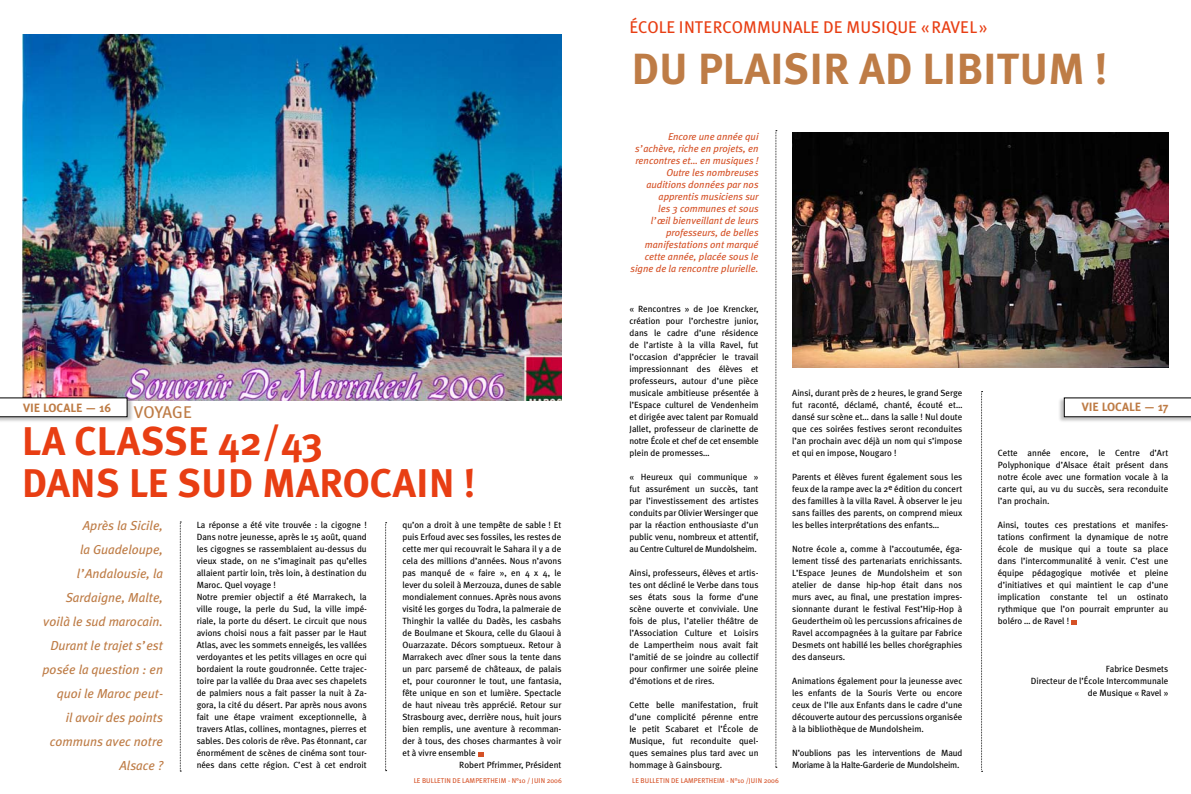
<style>
.page{position:relative;width:1191px;height:794px;background:#fff}
.page>*{position:absolute;margin:0;border:0;box-sizing:border-box;transform-origin:0 0}
.t1{font:700 43.6px "Meta Plus";color:#be7c46}
.t2{font:700 40px/42px "Meta Plus";color:#e83e13}
.t3{font:17px "Meta Plus";color:#e83e13}
.t4{font:17px "Meta Plus";letter-spacing:-.015em;color:#be7c46}
.t5{font:italic 13px/24px "Meta Plus";color:#be7c46;text-align:right}
.t6{font:700 12px "Meta Plus";color:#be7c46}
.t7{font:italic 10px/12px "Meta Plus";color:#d55126;text-align:right}
.t8{font:9px/12px "Meta Plus";color:#000;text-align:justify}
.t9{font:9px/12px "Meta Plus";letter-spacing:-.02em;color:#000}
.t10{font:7px "Meta Plus";letter-spacing:.005em;color:#d55126}
</style>
<div class="page">
<img style="left:23px;top:34px;width:538px;height:366px">
<div style="left:1057px;top:397px;width:134px;height:27px;background:#000;opacity:.25"></div>
<svg style="left:1063px;top:397px;width:128px;height:20px"></svg>
<svg style="left:775px;top:130px;width:2px;height:638px"></svg>
<svg style="left:180px;top:522px;width:1px;height:250px"></svg>
<svg style="left:478px;top:752px;width:5px;height:4px"></svg>
<svg style="left:385px;top:522px;width:2px;height:249px"></svg>
<div style="left:0;top:397px;width:134px;height:27px;background:#000;opacity:.25"></div>
<svg style="left:0;top:397px;width:128px;height:20px"></svg>
<svg style="left:1071px;top:620px;width:6px;height:4px"></svg>
<img style="left:792px;top:132px;width:376px;height:235px">
<svg style="left:981px;top:391px;width:1px;height:381px"></svg>
<h3 class="t6" style="left:23px;top:400px;width:90px">VIE LOCALE — 16</h3>
<h3 class="t4" style="left:134px;top:402px;width:59px">VOYAGE</h3>
<h2 class="t2" style="left:22px;top:419px;width:455px">LA CLASSE 42/43<br>DANS LE SUD MAROCAIN !</h2>
<h3 class="t5" style="left:42px;top:513px;width:122px">Après la Sicile,<br>la Guadeloupe, l’Andalousie, la<br>Sardaigne, Malte, voilà le sud marocain.<br>Durant le trajet s’est posée la question : en quoi le Maroc peut-<br>il avoir des points communs avec notre<br>Alsace ?</h3>
<p class="t8" style="left:197px;top:519px;width:172px;text-align:left">La réponse a été vite trouvée : la cigogne !<br>Dans notre jeunesse, après le 15 août, quand les cigognes se rassemblaient au-dessus du vieux stade, on ne s’imaginait pas qu’elles allaient partir loin, très loin, à destination du Maroc. Quel voyage !<br>Notre premier objectif a été Marrakech, la ville rouge, la perle du Sud, la ville impé&shy;riale, la porte du désert. Le circuit que nous avions choisi nous a fait passer par le Haut Atlas, avec les sommets enneigés, les vallées verdoyantes et les petits villages en ocre qui bordaient la route goudronnée. Cette trajec&shy;toire par la vallée du Draa avec ses chapelets de palmiers nous a fait passer la nuit à Za&shy;gora, la cité du désert. Par après nous avons fait une étape vraiment exceptionnelle, à travers Atlas, collines, montagnes, pierres et sables. Des coloris de rêve. Pas étonnant, car énormément de scènes de cinéma sont tour&shy;nées dans cette région. C’est à cet endroit</p>
<p class="t8" style="left:402px;top:519px;width:160px">qu’on a droit à une tempête de sable ! Et</p>
<p class="t8" style="left:402px;top:531px;width:160px">puis Erfoud avec ses fossiles, les restes de</p>
<p class="t8" style="left:402px;top:543px;width:160px">cette mer qui recouvrait le Sahara il y a de</p>
<p class="t8" style="left:402px;top:555px;width:160px">cela des millions d’années. Nous n’avons</p>
<p class="t8" style="left:402px;top:567px;width:160px">pas manqué de « faire », en 4 x 4, le</p>
<p class="t8" style="left:402px;top:579px;width:160px">lever du soleil à Merzouza, dunes de sable</p>
<p class="t8" style="left:402px;top:591px;width:160px">mondialement connues. Après nous avons</p>
<p class="t8" style="left:402px;top:603px;width:160px">visité les gorges du Todra, la palmeraie de</p>
<p class="t8" style="left:402px;top:615px;width:160px">Thinghir la vallée du Dadès, les casbahs</p>
<p class="t8" style="left:402px;top:627px;width:160px">de Boulmane et Skoura, celle du Glaoui à</p>
<p class="t8" style="left:402px;top:639px;width:160px">Ouarzazate. Décors somptueux. Retour à</p>
<p class="t8" style="left:402px;top:651px;width:160px">Marrakech avec dîner sous la tente dans</p>
<p class="t8" style="left:402px;top:663px;width:160px">un parc parsemé de châteaux, de palais</p>
<p class="t8" style="left:402px;top:675px;width:160px">et, pour couronner le tout, une fantasia,</p>
<p class="t8" style="left:402px;top:687px;width:160px">fête unique en son et lumière. Spectacle</p>
<p class="t8" style="left:402px;top:699px;width:160px">de haut niveau très apprécié. Retour sur</p>
<p class="t8" style="left:402px;top:711px;width:160px">Strasbourg avec, derrière nous, huit jours</p>
<p class="t8" style="left:402px;top:723px;width:160px">bien remplis, une aventure à recomman-</p>
<p class="t8" style="left:402px;top:735px;width:160px">der à tous, des choses charmantes à voir</p>
<p class="t8" style="left:402px;top:747px;width:75px">et à vivre ensemble</p>
<p class="t8" style="left:459px;top:759px;width:104px">Robert Pfrimmer, Président</p>
<p class="t10" style="left:414px;top:776px;width:150px">LE BULLETIN DE LAMPERTHEIM - N°10 / JUIN 2006</p>
<h3 class="t3" style="left:629px;top:17px;width:360px">ÉCOLE INTERCOMMUNALE DE MUSIQUE «RAVEL»</h3>
<h1 class="t1" style="left:631px;top:44px;width:478px">DU PLAISIR AD LIBITUM !</h1>
<p class="t7" style="left:630px;top:131px;width:129px">Encore une année qui s’achève, riche en projets, en rencontres et… en musiques !<br>Outre les nombreuses auditions données par nos apprentis musiciens sur<br>les 3 communes et sous<br>l’œil bienveillant de leurs professeurs, de belles manifestations ont marqué cette année, placée sous le signe de la rencontre plurielle.</p>
<p class="t8" style="left:629px;top:303px;width:130px">« Rencontres » de Joe Krencker, création pour l’orchestre junior, dans le cadre d’une résidence de l’artiste à la villa Ravel, fut l’occasion d’apprécier le travail impressionnant des élèves et professeurs, autour d’une pièce musicale ambitieuse présentée à l’Espace culturel de Vendenheim et dirigée avec talent par Romuald Jallet, professeur de clarinette de notre École et chef de cet ensemble plein de promesses…</p>
<p class="t8" style="left:629px;top:471px;width:130px">« Heureux qui communique » fut assurément un succès, tant par l’investissement des artistes conduits par Olivier Wersinger que par la réaction enthousiaste d’un public venu, nombreux et attentif, au Centre Culturel de Mundolsheim.</p>
<p class="t8" style="left:629px;top:567px;width:130px">Ainsi, professeurs, élèves et artis&shy;tes ont décliné le Verbe dans tous ses états sous la forme d’une scène ouverte et conviviale. Une fois de plus, l’atelier théâtre de l’Association Culture et Loisirs de Lampertheim nous avait fait l’amitié de se joindre au collectif pour confirmer une soirée pleine d’émotions et de rires.</p>
<p class="t8" style="left:629px;top:699px;width:130px">Cette belle manifestation, fruit d’une complicité pérenne entre le petit Scabaret et l’École de Musique, fut reconduite quel&shy;ques semaines plus tard avec un hommage à Gainsbourg.</p>
<p class="t10" style="left:632px;top:777px;width:148px">LE BULLETIN DE LAMPERTHEIM - N°10 /JUIN 2006</p>
<p class="t8" style="left:792px;top:387px;width:172px">Ainsi, durant près de 2 heures, le grand Serge fut raconté, déclamé, chanté, écouté et… dansé sur scène et… dans la salle ! Nul doute que ces soirées festives seront reconduites l’an prochain avec déjà un nom qui s’impose et qui en impose, Nougaro !</p>
<p class="t8" style="left:792px;top:471px;width:172px">Parents et élèves furent également sous les feux de la rampe avec la 2<sup>e</sup> édition du concert des familles à la villa Ravel. À observer le jeu sans failles des parents, on comprend mieux les belles interprétations des enfants…</p>
<p class="t8" style="left:792px;top:543px;width:172px">Notre école a, comme à l’accoutumée, éga&shy;lement tissé des partenariats enrichissants.<br>L’Espace Jeunes de Mundolsheim et son atelier de danse hip-hop était dans nos murs avec, au final, une prestation impres&shy;sionnante durant le festival Fest’Hip-Hop à Geudertheim où les percussions africaines de Ravel accompagnées à la guitare par Fabrice Desmets ont habillé les belles chorégraphies des danseurs.</p>
<p class="t8" style="left:792px;top:675px;width:172px">Animations également pour la jeunesse avec les enfants de la Souris Verte ou encore ceux de l’Ile aux Enfants dans le cadre d’une découverte autour des percussions organisée à la bibliothèque de Mundolsheim.</p>
<p class="t9" style="left:792px;top:747px;width:172px">N’oublions pas les interventions de Maud<br>Moriame à la Halte-Garderie de Mundolsheim.</p>
<h3 class="t6" style="left:1081px;top:400px;width:88px">VIE LOCALE — 17</h3>
<p class="t8" style="left:998px;top:447px;width:172px">Cette année encore, le Centre d’Art Polyphonique d’Alsace était présent dans notre école avec une formation vocale à la carte qui, au vu du succès, sera reconduite l’an prochain.</p>
<p class="t8" style="left:998px;top:519px;width:172px">Ainsi, toutes ces prestations et manifes&shy;tations confirment la dynamique de notre école de musique qui a toute sa place dans l’intercommunalité à venir. C’est une équipe pédagogique motivée et pleine d’initiatives et qui maintient le cap d’une implication constante tel un ostinato rythmique que l’on pourrait emprunter au boléro … de Ravel !</p>
<p class="t8" style="left:1030px;top:663px;width:139px;text-align:right">Fabrice Desmets<br>Directeur de l’École Intercommunale de Musique « Ravel »</p>
</div>
